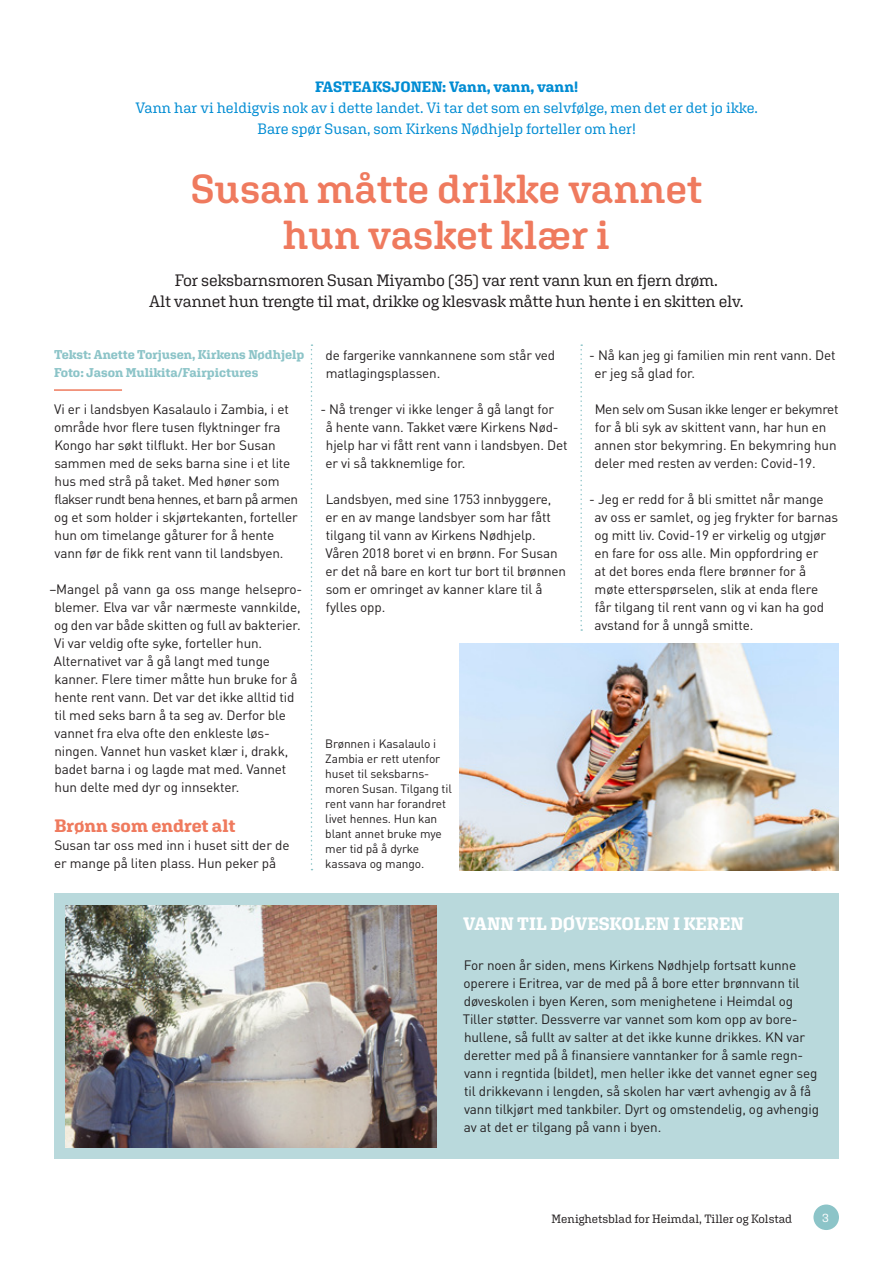
<style>
.page{position:relative;width:893px;height:1263px;background:#fff}
.page>*{position:absolute;margin:0;border:0;box-sizing:border-box;transform-origin:0 0}
.Hovedtittel{font:600 40.5px "Aglet Slab";letter-spacing:-.005em;color:#ef7a5e}
.Undertittel2{font:700 18px "Aglet Slab";color:#fff}
.Undertittel2-2{font:700 18px "Aglet Slab";color:#ef7a5e}
.Brødtekst{font:16.5px "Aglet Slab";letter-spacing:-.015em;color:#231f20}
.Undertittel2-3{font:15px "Aglet Slab";letter-spacing:-.005em;color:#008cd3}
.Undertittel2-4{font:700 15px "Aglet Slab";color:#008cd3}
.Brødtekst-2{font:13.5px/18px "DIN Pro";letter-spacing:-.01em;color:#231f20}
.Brødtekst-3{font:13.5px "DIN Pro";letter-spacing:-.04em;color:#231f20}
.Brødtekst-4{font:13.5px "DIN Pro";letter-spacing:-.03em;color:#231f20}
.Paragraph_Style_1{font:700 12.75px "Aglet Slab";letter-spacing:-.005em;color:#8cc4c8}
.Brødtekst-5{font:12px/15px "DIN Pro";letter-spacing:-.01em;color:#231f20}
.t1{font:12px "Aglet Slab";letter-spacing:-.005em;color:#231f20}
.t2{font:12px "Aglet Slab";color:#fff}
</style>
<div class="page">
<div style="left:813px;top:1204px;width:26px;height:26px;background:#8cc4c8;border-radius:50%"></div>
<div style="left:54px;top:893px;width:785px;height:266px;background:#b9d9dc"></div>
<hr style="left:54px;top:389px;width:68px;height:2px;background:#ef7a5e">
<img style="left:460px;top:643px;width:379px;height:228px">
<img style="left:66px;top:906px;width:371px;height:241px">
<svg style="left:311px;top:344px;width:1px;height:526px"></svg>
<svg style="left:580px;top:344px;width:2px;height:287px"></svg>
<p class="Undertittel2-4" style="left:315px;top:78px;width:265px">FASTEAKSJONEN: Vann, vann, vann!</p>
<p class="Undertittel2-3" style="left:135px;top:99px;width:624px">Vann har vi heldigvis nok av i dette landet. Vi tar det som en selvfølge, men det er det jo ikke.</p>
<p class="Undertittel2-3" style="left:257px;top:120px;width:380px">Bare spør Susan, som Kirkens Nødhjelp forteller om her!</p>
<p class="Hovedtittel" style="left:191px;top:164px;width:513px">Susan måtte drikke vannet</p>
<p class="Hovedtittel" style="left:283px;top:210px;width:328px">hun vasket klær i</p>
<p class="Brødtekst" style="left:175px;top:270px;width:545px">For seksbarnsmoren Susan Miyambo (35) var rent vann kun en fjern drøm.</p>
<p class="Brødtekst" style="left:149px;top:291px;width:596px">Alt vannet hun trengte til mat, drikke og klesvask måtte hun hente i en skitten elv.</p>
<p class="Paragraph_Style_1" style="left:54px;top:346px;width:252px">Tekst: Anette Torjusen, Kirkens Nødhjelp</p>
<p class="Paragraph_Style_1" style="left:54px;top:364px;width:206px">Foto: Jason Mulikita/Fairpictures</p>
<p class="Brødtekst-2" style="left:54px;top:399px;width:238px">Vi er i landsbyen Kasalaulo i Zambia, i et område hvor flere tusen flyktninger fra Kongo har søkt tilflukt. Her bor Susan sammen med de seks barna sine i et lite hus med strå på taket. Med høner som</p>
<p class="Brødtekst-3" style="left:55px;top:489px;width:245px">flakser rundt bena hennes, et barn på armen</p>
<p class="Brødtekst-2" style="left:54px;top:507px;width:245px">og et som holder i skjørtekanten, forteller hun om timelange gåturer for å hente vann før de fikk rent vann til landsbyen.</p>
<p class="Brødtekst-2" style="left:49px;top:579px;width:254px;text-align:center">–Mangel på vann ga oss mange helsepro&shy;blemer. Elva var vår nærmeste vannkilde, og den var både skitten og full av bakterier.</p>
<p class="Brødtekst-2" style="left:54px;top:633px;width:210px">Vi var veldig ofte syke, forteller hun.</p>
<p class="Brødtekst-2" style="left:54px;top:651px;width:245px">Alternativet var å gå langt med tunge kanner. Flere timer måtte hun bruke for å hente rent vann. Det var det ikke alltid tid til med seks barn å ta seg av. Derfor ble vannet fra elva ofte den enkleste løs&shy;ningen. Vannet hun vasket klær i, drakk, badet barna i og lagde mat med. Vannet hun delte med dyr og innsekter.</p>
<p class="Undertittel2-2" style="left:54px;top:815px;width:182px">Brønn som endret alt</p>
<p class="Brødtekst-2" style="left:54px;top:835px;width:237px">Susan tar oss med inn i huset sitt der de er mange på liten plass. Hun peker på</p>
<p class="Brødtekst-2" style="left:326px;top:345px;width:231px">de fargerike vannkannene som står ved matlagingsplassen.</p>
<p class="Brødtekst-2" style="left:325px;top:399px;width:244px;text-indent:-5px">- Nå trenger vi ikke lenger å gå langt for<br>å hente vann. Takket være Kirkens Nød&shy;hjelp har vi fått rent vann i landsbyen. Det er vi så takknemlige for.</p>
<p class="Brødtekst-2" style="left:325px;top:489px;width:242px">Landsbyen, med sine 1753 innbyggere, er en av mange landsbyer som har fått tilgang til vann av Kirkens Nødhjelp.<br>Våren 2018 boret vi en brønn. For Susan er det nå bare en kort tur bort til brønnen som er omringet av kanner klare til å fylles opp.</p>
<p class="Brødtekst-2" style="left:594px;top:345px;width:243px;text-indent:-5px">- Nå kan jeg gi familien min rent vann. Det er jeg så glad for.</p>
<p class="Brødtekst-4" style="left:595px;top:399px;width:245px">Men selv om Susan ikke lenger er bekymret</p>
<p class="Brødtekst-2" style="left:594px;top:417px;width:244px">for å bli syk av skittent vann, har hun en annen stor bekymring. En bekymring hun deler med resten av verden: Covid-19.</p>
<p class="Brødtekst-2" style="left:594px;top:489px;width:245px;text-indent:-5px">- Jeg er redd for å bli smittet når mange av oss er samlet, og jeg frykter for barnas og mitt liv. Covid-19 er virkelig og utgjør en fare for oss alle. Min oppfordring er<br>at det bores enda flere brønner for å møte etterspørselen, slik at enda flere<br>får tilgang til rent vann og vi kan ha god avstand for å unngå smitte.</p>
<p class="Brødtekst-5" style="left:325px;top:735px;width:128px">Brønnen i Kasalaulo i<br>Zambia er rett utenfor huset til seksbarns&shy;moren Susan. Tilgang til rent vann har forandret livet hennes. Hun kan blant annet bruke mye mer tid på å dyrke kassava og mango.</p>
<p class="Undertittel2" style="left:463px;top:913px;width:282px">VANN TIL DØVESKOLEN I KEREN</p>
<p class="Brødtekst-2" style="left:463px;top:955px;width:358px">For noen år siden, mens Kirkens Nødhjelp fortsatt kunne operere i Eritrea, var de med på å bore etter brønnvann til døveskolen i byen Keren, som menighetene i Heimdal og Tiller støtter. Dessverre var vannet som kom opp av bore&shy;hullene, så fullt av salter at det ikke kunne drikkes. KN var deretter med på å finansiere vanntanker for å samle regn&shy;vann i regntida (bildet), men heller ikke det vannet egner seg til drikkevann i lengden, så skolen har vært avhengig av å få vann tilkjørt med tankbiler. Dyrt og omstendelig, og avhengig av at det er tilgang på vann i byen.</p>
<p class="t1" style="left:552px;top:1212px;width:242px">Menighetsblad for Heimdal, Tiller og Kolstad</p>
<p class="t2" style="left:822px;top:1211px;width:8px">3</p>
</div>
